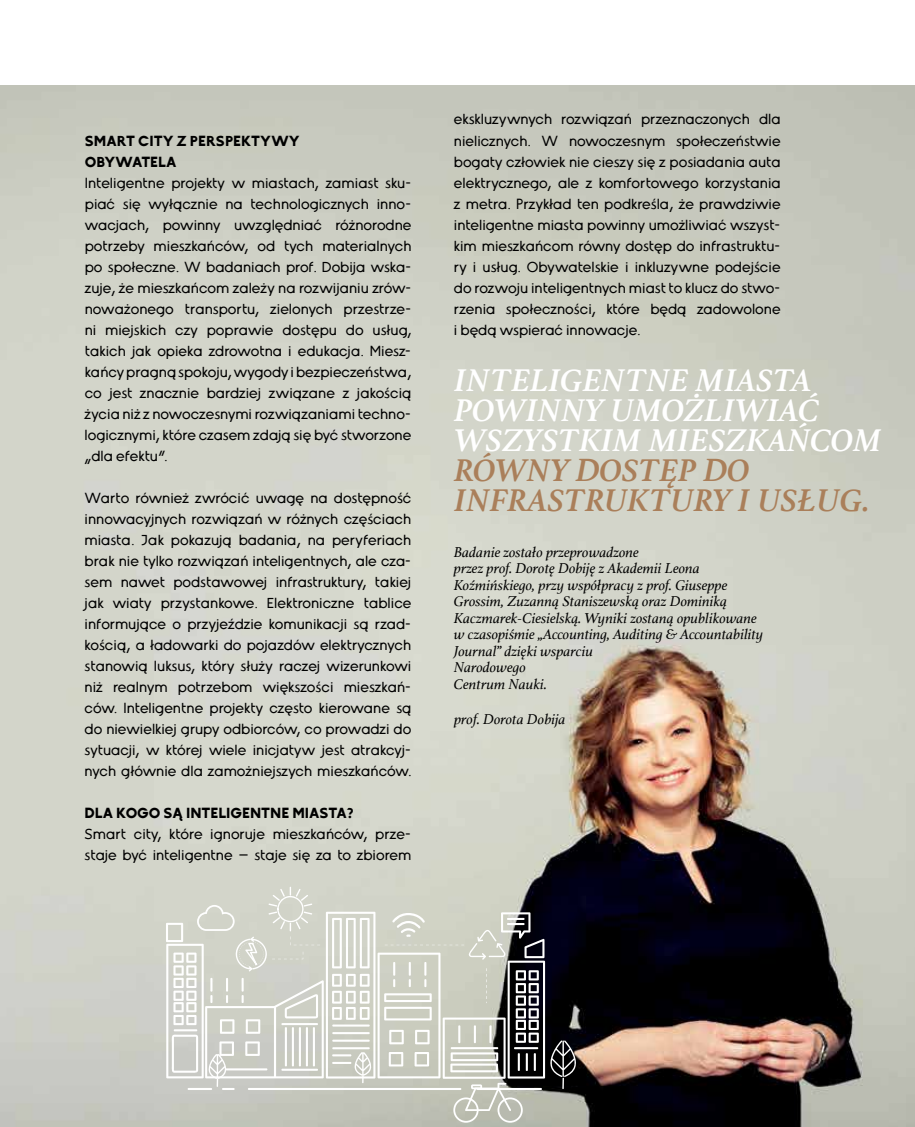
<style>
.page{position:relative;width:915px;height:1127px;background:#fff}
.page>*{position:absolute;margin:0;border:0;box-sizing:border-box;transform-origin:0 0}
.t1{font:italic 700 33px/30px "Athelas";color:#fff}
.t2{font:italic 700 33px/30px "Athelas";color:#aa7f5a}
.t3{font:15px/21px "Kozminski U";color:#000;text-align:justify}
.t4{font:italic 15px/16.5px "Athelas";color:#000}
.t5{font:800 15px/21px "Kozminski U";color:#000}
</style>
<div class="page">
<img style="left:0;top:85px;width:914px;height:1042px">
<svg style="left:166px;top:886px;width:410px;height:236px;background:#b9bab3"></svg>
<p class="t5" style="left:85px;top:130px;width:216px">SMART CITY Z PERSPEKTYWY<br>OBYWATELA</p>
<p class="t3" style="left:85px;top:172px;width:328px">Inteligentne projekty w miastach, zamiast sku&shy;piać się wyłącznie na technologicznych inno&shy;wacjach, powinny uwzględniać różnorodne potrzeby mieszkańców, od tych materialnych po społeczne. W badaniach prof. Dobija wska&shy;zuje, że mieszkańcom zależy na rozwijaniu zrów&shy;noważonego transportu, zielonych przestrze&shy;ni miejskich czy poprawie dostępu do usług, takich jak opieka zdrowotna i edukacja. Miesz&shy;kańcypragnąspokoju,wygody ibezpieczeństwa, co jest znacznie bardziej związane z jakością życia niż z nowoczesnymi rozwiązaniami techno&shy;logicznymi, które czasem zdają się być stworzone „dla efektu”.</p>
<p class="t3" style="left:85px;top:487px;width:328px">Warto również zwrócić uwagę na dostępność innowacyjnych rozwiązań w różnych częściach miasta. Jak pokazują badania, na peryferiach brak nie tylko rozwiązań inteligentnych, ale cza&shy;sem nawet podstawowej infrastruktury, takiej jak wiaty przystankowe. Elektroniczne tablice informujące o przyjeździe komunikacji są rzad&shy;kością, a ładowarki do pojazdów elektrycznych stanowią luksus, który służy raczej wizerunkowi niż realnym potrzebom większości mieszkań&shy;ców. Inteligentne projekty często kierowane są do niewielkiej grupy odbiorców, co prowadzi do sytuacji, w której wiele inicjatyw jest atrakcyj&shy;nych głównie dla zamożniejszych mieszkańców.</p>
<p class="t5" style="left:85px;top:802px;width:270px">DLA KOGO SĄ INTELIGENTNE MIASTA?</p>
<p class="t3" style="left:85px;top:823px;width:328px">Smart city, które ignoruje mieszkańców, prze&shy;staje być inteligentne – staje się za to zbiorem</p>
<p class="t3" style="left:453px;top:109px;width:328px">ekskluzywnych rozwiązań przeznaczonych dla nielicznych. W nowoczesnym społeczeństwie bogaty człowiek nie cieszy się z posiadania auta elektrycznego, ale z komfortowego korzystania z metra. Przykład ten podkreśla, że prawdziwie inteligentne miasta powinny umożliwiać wszyst&shy;kim mieszkańcom równy dostęp do infrastruktu&shy;ry i usług. Obywatelskie i inkluzywne podejście do rozwoju inteligentnych miast to klucz do stwo&shy;rzenia społeczności, które będą zadowolone i będą wspierać innowacje.</p>
<h1 class="t1" style="left:454px;top:364px;width:429px">INTELIGENTNE MIASTA<br>POWINNY UMOŻLIWIAĆ<br>WSZYSTKIM MIESZKAŃCOM</h1>
<h1 class="t2" style="left:454px;top:454px;width:417px">RÓWNY DOSTĘP DO<br>INFRASTRUKTURY I USŁUG.</h1>
<p class="t4" style="left:453px;top:543px;width:311px">Badanie zostało przeprowadzone<br>przez prof. Dorotę Dobiję z Akademii Leona Koźmińskiego, przy współpracy z prof. Giuseppe Grossim, Zuzanną Staniszewską oraz Dominiką Kaczmarek-Ciesielską. Wyniki zostaną opublikowane w czasopiśmie „Accounting, Auditing &amp; Accountability Journal” dzięki wsparciu<br>Narodowego<br>Centrum Nauki.</p>
<p class="t4" style="left:454px;top:710px;width:113px">prof. Dorota Dobija</p>
</div>
